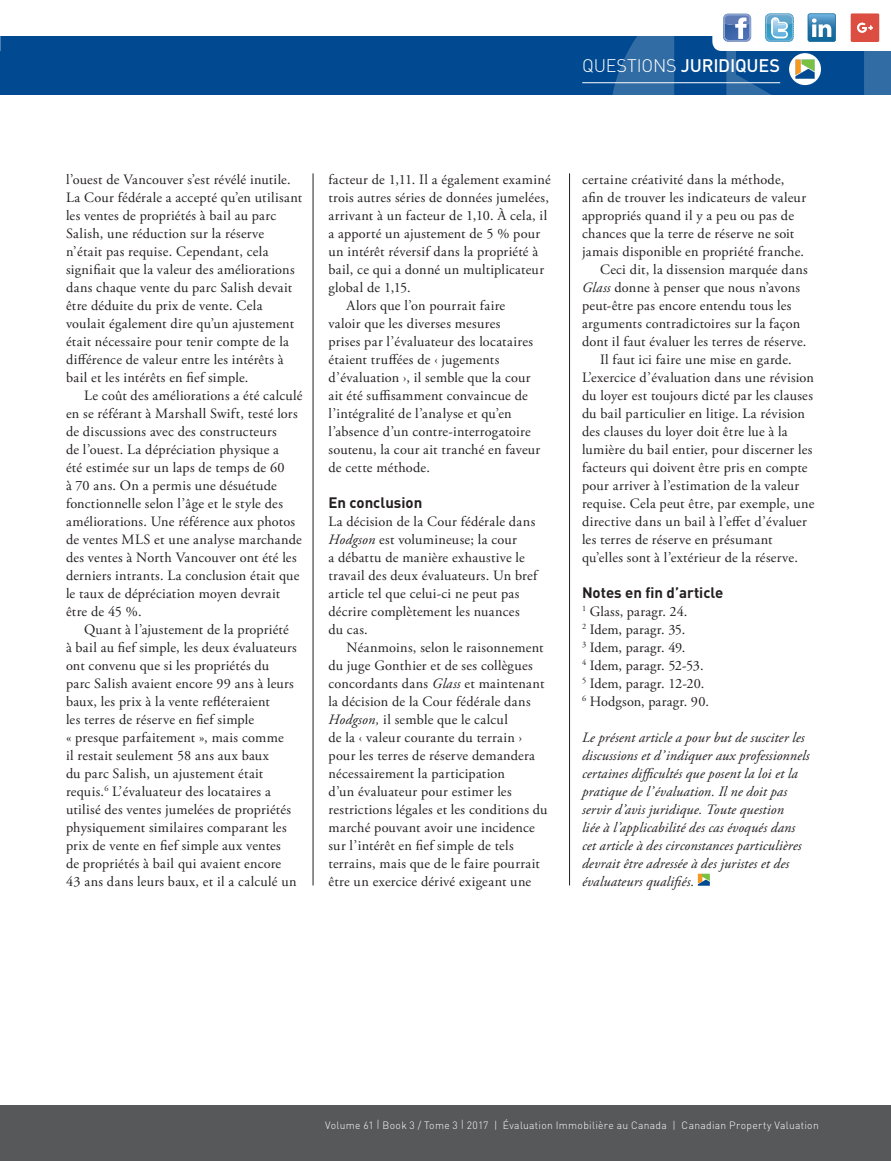
<style>
.page{position:relative;width:891px;height:1161px;background:#fff}
.page>*{position:absolute;margin:0;border:0;box-sizing:border-box;transform-origin:0 0}
.TOC_-_Departments{font:500 18px "DIN";letter-spacing:-.015em;color:#fff}
.Sub-Head{font:700 15px "DIN";color:#231f20}
.BT{font:14.25px/18px "Adobe Garamond Pro";letter-spacing:.015em;color:#231f20}
.BT_1{font:italic 14.25px/18px "Adobe Garamond Pro";letter-spacing:.01em;color:#231f20}
.BT_1-2{font:14.25px "Adobe Garamond Pro";letter-spacing:.01em;color:#231f20}
.t1{font:300 10.5px "DIN";letter-spacing:.03em;color:#fff}
.s1{font-weight:300}
.s2{font-style:italic}
</style>
<div class="page">
<div style="left:0;top:37px;width:891px;height:58px;background:#014990"></div>
<svg style="left:609px;top:36px;width:282px;height:59px"></svg>
<hr style="left:582px;top:82px;width:198px;height:1px;background:#fff">
<svg style="left:698px;top:874px;width:12px;height:12px"></svg>
<hr style="left:569px;top:173px;width:1px;height:712px;background:#231f20">
<hr style="left:313px;top:173px;width:1px;height:712px;background:#231f20">
<div style="left:0;top:1106px;width:891px;height:55px;background:#57585a"></div>
<svg style="left:0;top:36px;width:1px;height:15px"></svg>
<svg style="left:712px;top:13px;width:179px;height:72px"></svg>
<p class="TOC_-_Departments" style="left:582px;top:54px;width:199px"><span class="s1">QUESTIONS</span> JURIDIQUES</p>
<p class="BT" style="left:66px;top:171px;width:238px">l’ouest de Vancouver s’est révélé inutile.<br>La Cour fédérale a accepté qu’en utilisant les ventes de propriétés à bail au parc Salish, une réduction sur la réserve n’était pas requise. Cependant, cela signifiait que la valeur des améliorations dans chaque vente du parc Salish devait être déduite du prix de vente. Cela voulait également dire qu’un ajustement était nécessaire pour tenir compte de la différence de valeur entre les intérêts à bail et les intérêts en fief simple.</p>
<p class="BT" style="left:66px;top:387px;width:238px;text-indent:18px">Le coût des améliorations a été calculé en se référant à Marshall Swift, testé lors de discussions avec des constructeurs<br>de l’ouest. La dépréciation physique a<br>été estimée sur un laps de temps de 60<br>à 70 ans. On a permis une désuétude fonctionnelle selon l’âge et le style des améliorations. Une référence aux photos de ventes MLS et une analyse marchande des ventes à North Vancouver ont été les derniers intrants. La conclusion était que le taux de dépréciation moyen devrait être de 45 %.</p>
<p class="BT" style="left:66px;top:621px;width:232px;text-indent:18px">Quant à l’ajustement de la propriété à bail au fief simple, les deux évaluateurs ont convenu que si les propriétés du parc Salish avaient encore 99 ans à leurs baux, les prix à la vente refléteraient<br>les terres de réserve en fief simple<br>« presque parfaitement », mais comme<br>il restait seulement 58 ans aux baux<br>du parc Salish, un ajustement était requis.<sup>6</sup> L’évaluateur des locataires a utilisé des ventes jumelées de propriétés physiquement similaires comparant les prix de vente en fief simple aux ventes de propriétés à bail qui avaient encore 43 ans dans leurs baux, et il a calculé un</p>
<p class="BT" style="left:328px;top:171px;width:224px">facteur de 1,11. Il a également examiné trois autres séries de données jumelées, arrivant à un facteur de 1,10. À cela, il a apporté un ajustement de 5 % pour un intérêt réversif dans la propriété à bail, ce qui a donné un multiplicateur global de 1,15.</p>
<p class="BT" style="left:328px;top:297px;width:213px;text-indent:18px">Alors que l’on pourrait faire valoir que les diverses mesures<br>prises par l’évaluateur des locataires étaient truffées de ‹ jugements d’évaluation ›, il semble que la cour ait été suffisamment convaincue de l’intégralité de l’analyse et qu’en l’absence d’un contre-interrogatoire soutenu, la cour ait tranché en faveur de cette méthode.</p>
<p class="Sub-Head" style="left:328px;top:493px;width:95px">En conclusion</p>
<p class="BT" style="left:328px;top:513px;width:210px">La décision de la Cour fédérale dans<br><span class="s2">Hodgson</span> est volumineuse; la cour<br>a débattu de manière exhaustive le travail des deux évaluateurs. Un bref article tel que celui-ci ne peut pas décrire complètement les nuances du cas.</p>
<p class="BT" style="left:328px;top:639px;width:220px;text-indent:18px">Néanmoins, selon le raisonnement du juge Gonthier et de ses collègues concordants dans <span class="s2">Glass</span> et maintenant la décision de la Cour fédérale dans <span class="s2">Hodgson,</span> il semble que le calcul<br>de la ‹ valeur courante du terrain › pour les terres de réserve demandera nécessairement la participation<br>d’un évaluateur pour estimer les restrictions légales et les conditions du marché pouvant avoir une incidence sur l’intérêt en fief simple de tels terrains, mais que de le faire pourrait être un exercice dérivé exigeant une</p>
<p class="BT" style="left:582px;top:171px;width:226px">certaine créativité dans la méthode, afin de trouver les indicateurs de valeur appropriés quand il y a peu ou pas de chances que la terre de réserve ne soit jamais disponible en propriété franche.</p>
<p class="BT" style="left:582px;top:261px;width:227px;text-indent:18px">Ceci dit, la dissension marquée dans <span class="s2">Glass</span> donne à penser que nous n’avons peut-être pas encore entendu tous les arguments contradictoires sur la façon dont il faut évaluer les terres de réserve.</p>
<p class="BT" style="left:582px;top:351px;width:234px;text-indent:18px">Il faut ici faire une mise en garde.<br>L’exercice d’évaluation dans une révision du loyer est toujours dicté par les clauses du bail particulier en litige. La révision des clauses du loyer doit être lue à la lumière du bail entier, pour discerner les facteurs qui doivent être pris en compte pour arriver à l’estimation de la valeur requise. Cela peut être, par exemple, une directive dans un bail à l’effet d’évaluer les terres de réserve en présumant qu’elles sont à l’extérieur de la réserve.</p>
<p class="Sub-Head" style="left:582px;top:583px;width:143px">Notes en fin d’article</p>
<p class="BT_1-2" style="left:582px;top:603px;width:107px"><sup>1</sup> Glass, paragr. 24.</p>
<p class="BT_1-2" style="left:582px;top:621px;width:105px"><sup>2</sup> Idem, paragr. 35.</p>
<p class="BT_1-2" style="left:582px;top:639px;width:105px"><sup>3</sup> Idem, paragr. 49.</p>
<p class="BT_1-2" style="left:582px;top:657px;width:123px"><sup>4</sup> Idem, paragr. 52-53.</p>
<p class="BT_1-2" style="left:582px;top:675px;width:124px"><sup>5</sup> Idem, paragr. 12-20.</p>
<p class="BT_1-2" style="left:582px;top:693px;width:129px"><sup>6</sup> Hodgson, paragr. 90.</p>
<p class="BT_1" style="left:582px;top:729px;width:229px">Le présent article a pour but de susciter les discussions et d’indiquer aux professionnels certaines difficultés que posent la loi et la pratique de l’évaluation. Il ne doit pas servir d’avis juridique. Toute question<br>liée à l’applicabilité des cas évoqués dans cet article à des circonstances particulières devrait être adressée à des juristes et des évaluateurs qualifiés.</p>
<p class="t1" style="left:325px;top:1119px;width:495px">Volume 61 | Book 3 / Tome 3 | 2017 | Évaluation Immobilière au Canada | Canadian Property Valuation</p>
</div>
